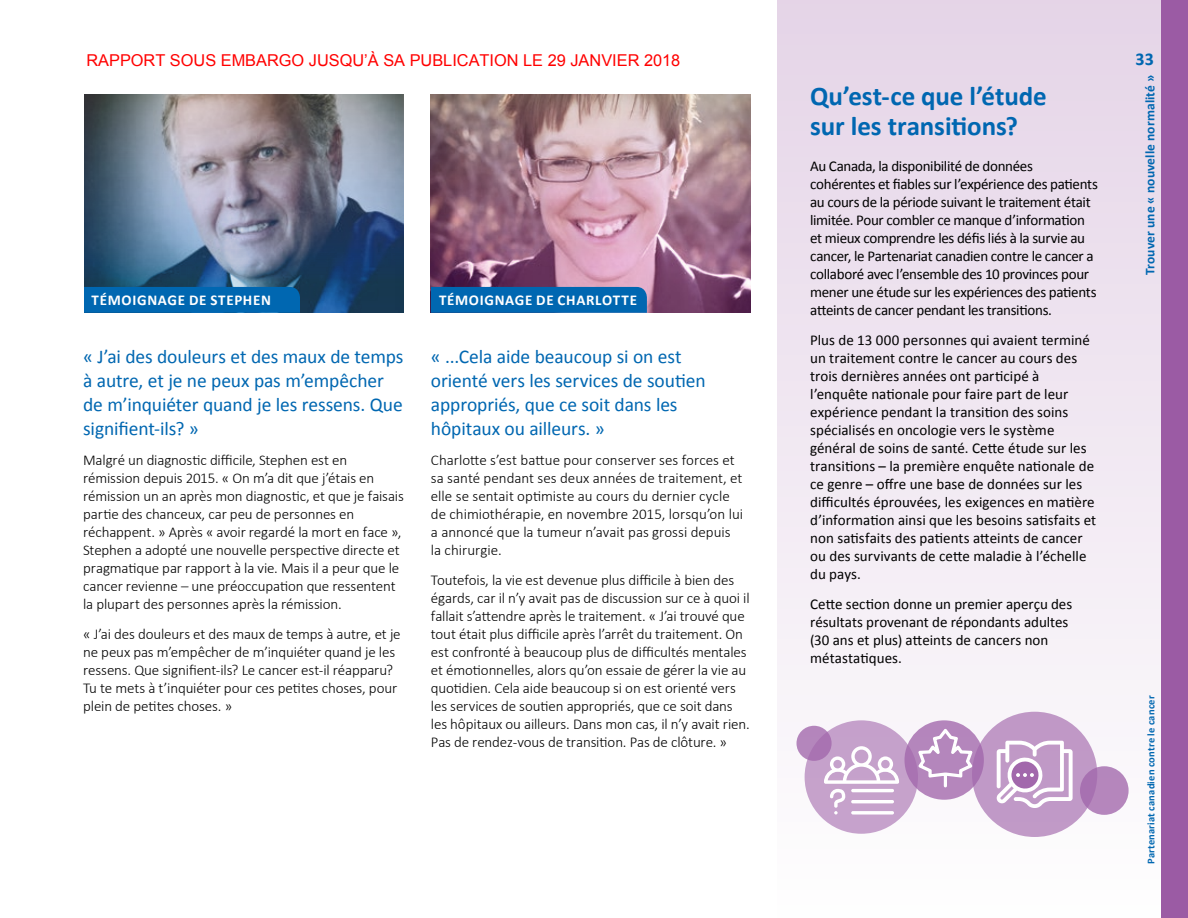
<style>
.page{position:relative;width:1188px;height:918px;background:#fff}
.page>*{position:absolute;margin:0;border:0;box-sizing:border-box;transform-origin:0 0}
.t1{font:700 27px/30px "Calibri";letter-spacing:-.005em;color:#0067b1}
.t2{font:19.5px/24px "Calibri";letter-spacing:-.005em;color:#0067b1}
.t3{font:700 18px "Calibri";color:#0067b1}
.t4{font:16.35px "Arial";color:#f00}
.BODY_light{font:300 15px/18px "Calibri";letter-spacing:-.01em;color:#000}
.BODY_regular{font:15px/18px "Calibri";color:#000}
.BODY_regular-2{font:15px/18px "Calibri";letter-spacing:-.02em;color:#000}
.Body_All_Caps{font:700 15px "Calibri";letter-spacing:.045em;color:#fff}
.t5{font:700 13.5px "Calibri";letter-spacing:.01em;color:#0067b1}
.t6{font:700 10.5px "Calibri";letter-spacing:.015em;color:#0067b1}
</style>
<div class="page">
<div style="left:778px;top:0;width:396px;height:918px;background:linear-gradient(to bottom,#e5d4e7,#fefefe)"></div>
<div style="left:805px;top:720px;width:113px;height:114px;background:#c6a2cb;border-radius:50%"></div>
<div style="left:972px;top:712px;width:125px;height:125px;background:#c099c7;border-radius:50%"></div>
<svg style="left:824px;top:746px;width:75px;height:69px"></svg>
<svg style="left:905px;top:720px;width:79px;height:80px"></svg>
<svg style="left:996px;top:741px;width:77px;height:67px"></svg>
<svg style="left:797px;top:726px;width:35px;height:35px"></svg>
<svg style="left:1080px;top:766px;width:49px;height:49px;background:#b283ba"></svg>
<svg style="left:917px;top:726px;width:57px;height:62px"></svg>
<img style="left:84px;top:95px;width:320px;height:218px">
<div style="left:84px;top:287px;width:216px;height:26px;background:#0067b1"></div>
<img style="left:431px;top:95px;width:320px;height:218px">
<div style="left:431px;top:287px;width:216px;height:26px;background:#0067b1"></div>
<div style="left:1161px;top:0;width:27px;height:918px;background:#9b5ba4"></div>
<p class="t4" style="left:86px;top:50px;width:595px">RAPPORT SOUS EMBARGO JUSQU’À SA PUBLICATION LE 29 JANVIER 2018</p>
<p class="Body_All_Caps" style="left:92px;top:291px;width:181px">TÉMOIGNAGE DE STEPHEN</p>
<p class="Body_All_Caps" style="left:439px;top:291px;width:200px">TÉMOIGNAGE DE CHARLOTTE</p>
<h4 class="t2" style="left:83px;top:345px;width:322px">« J’ai des douleurs et des maux de temps à autre, et je ne peux pas m’empêcher de m’inquiéter quand je les ressens. Que signifient-ils? »</h4>
<h4 class="t2" style="left:431px;top:345px;width:276px">« ...Cela aide beaucoup si on est orienté vers les services de soutien appropriés, que ce soit dans les hôpitaux ou ailleurs. »</h4>
<p class="BODY_light" style="left:83px;top:450px;width:322px">Malgré un diagnostic difficile, Stephen est en rémission depuis 2015. « On m’a dit que j’étais en rémission un an après mon diagnostic, et que je faisais partie des chanceux, car peu de personnes en réchappent. » Après « avoir regardé la mort en face », Stephen a adopté une nouvelle perspective directe et pragmatique par rapport à la vie. Mais il a peur que le cancer revienne – une préoccupation que ressentent la plupart des personnes après la rémission.</p>
<p class="BODY_light" style="left:83px;top:624px;width:319px">« J’ai des douleurs et des maux de temps à autre, et je ne peux pas m’empêcher de m’inquiéter quand je les ressens. Que signifient-ils? Le cancer est-il réapparu?<br>Tu te mets à t’inquiéter pour ces petites choses, pour plein de petites choses. »</p>
<p class="BODY_light" style="left:431px;top:450px;width:314px">Charlotte s’est battue pour conserver ses forces et sa santé pendant ses deux années de traitement, et elle se sentait optimiste au cours du dernier cycle de chimiothérapie, en novembre 2015, lorsqu’on lui a annoncé que la tumeur n’avait pas grossi depuis la chirurgie.</p>
<p class="BODY_light" style="left:431px;top:570px;width:320px">Toutefois, la vie est devenue plus difficile à bien des égards, car il n’y avait pas de discussion sur ce à quoi il fallait s’attendre après le traitement. « J’ai trouvé que tout était plus difficile après l’arrêt du traitement. On est confronté à beaucoup plus de difficultés mentales et émotionnelles, alors qu’on essaie de gérer la vie au quotidien. Cela aide beaucoup si on est orienté vers les services de soutien appropriés, que ce soit dans les hôpitaux ou ailleurs. Dans mon cas, il n’y avait rien.<br>Pas de rendez-vous de transition. Pas de clôture. »</p>
<h3 class="t1" style="left:810px;top:81px;width:238px">Qu’est-ce que l’étude sur les transitions?</h3>
<p class="BODY_regular-2" style="left:810px;top:157px;width:289px">Au Canada, la disponibilité de données cohérentes et fiables sur l’expérience des patients au cours de la période suivant le traitement était limitée. Pour combler ce manque d’information et mieux comprendre les défis liés à la survie au cancer, le Partenariat canadien contre le cancer a collaboré avec l’ensemble des 10 provinces pour mener une étude sur les expériences des patients atteints de cancer pendant les transitions.</p>
<p class="BODY_regular" style="left:810px;top:331px;width:288px">Plus de 13 000 personnes qui avaient terminé un traitement contre le cancer au cours des trois dernières années ont participé à l’enquête nationale pour faire part de leur expérience pendant la transition des soins spécialisés en oncologie vers le système général de soins de santé. Cette étude sur les transitions – la première enquête nationale de ce genre – offre une base de données sur les difficultés éprouvées, les exigences en matière d’information ainsi que les besoins satisfaits et non satisfaits des patients atteints de cancer ou des survivants de cette maladie à l’échelle du pays.</p>
<p class="BODY_regular" style="left:810px;top:595px;width:264px">Cette section donne un premier aperçu des résultats provenant de répondants adultes (30 ans et plus) atteints de cancers non métastatiques.</p>
<p class="t3" style="left:1135px;top:47px;width:20px">33</p>
<p class="t5" style="left:1141px;top:275px;width:202px;rotate:-90deg">Trouver une « nouvelle normalité »</p>
<p class="t6" style="left:1144px;top:864px;width:170px;rotate:-90deg">Partenariat canadien contre le cancer</p>
</div>
